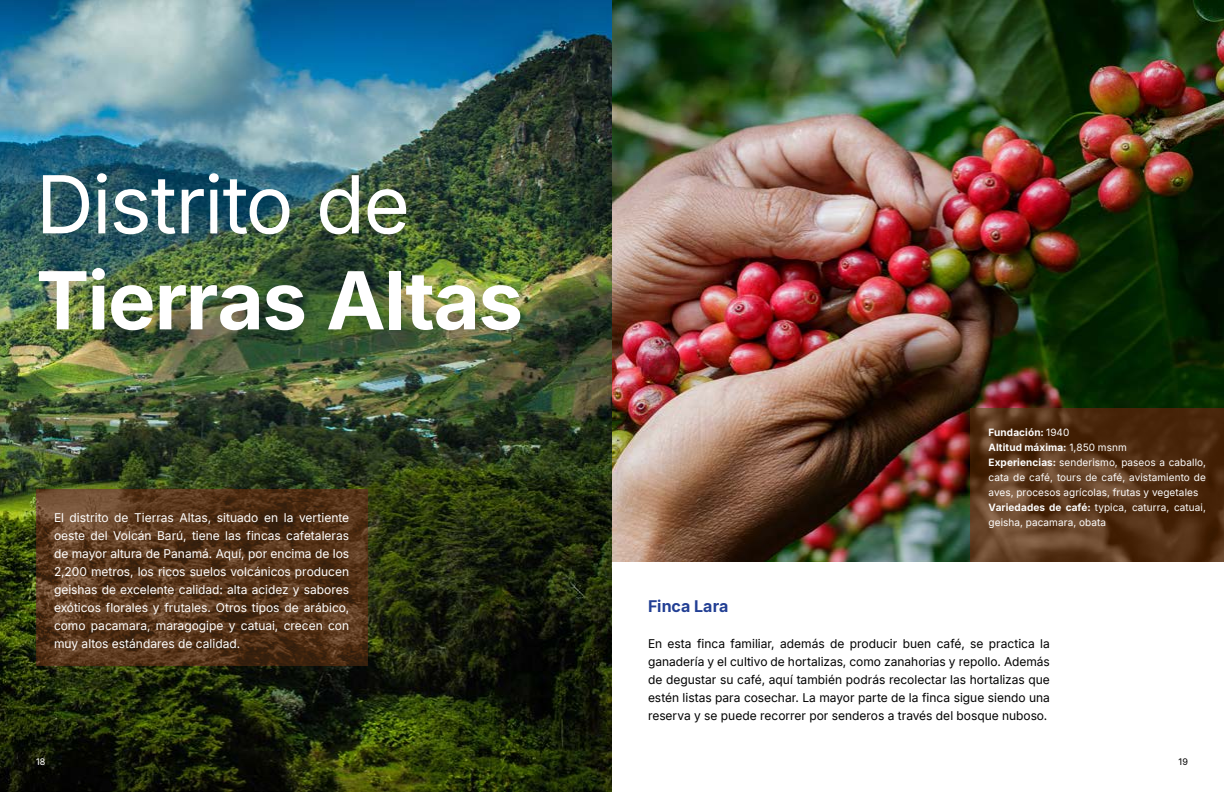
<style>
.page{position:relative;width:1224px;height:792px;background:#fff}
.page>*{position:absolute;margin:0;border:0;box-sizing:border-box;transform-origin:0 0}
.t1{font:700 80px "Inter";letter-spacing:-.015em;color:#fff}
.t2{font:80px "Inter";letter-spacing:-.02em;color:#fff}
.t3{font:700 16px "Inter";letter-spacing:.005em;color:#223f94}
.t4{font:12px/18px "Inter";color:#fff;text-align:justify}
.t5{font:12px/18px "Inter";color:#000;text-align:justify}
.t6{font:10px/15px "Inter";letter-spacing:.01em;color:#fff}
.t7{font:9px "Inter";color:#fff}
.t8{font:9px "Inter";color:#000}
.s1{font-weight:700}
</style>
<div class="page">
<img style="left:0;top:0;width:612px;height:792px">
<img style="left:612px;top:0;width:612px;height:562px">
<svg style="left:971px;top:408px;width:253px;height:154px"></svg>
<svg style="left:36px;top:490px;width:331px;height:176px"></svg>
<h1 class="t2" style="left:36px;top:145px;width:376px">Distrito de</h1>
<h1 class="t1" style="left:36px;top:240px;width:489px">Tierras Altas</h1>
<p class="t4" style="left:54px;top:508px;width:297px">El distrito de Tierras Altas, situado en la vertiente oeste del Volcán Barú, tiene las fincas cafetaleras de mayor altura de Panamá. Aquí, por encima de los 2,200 metros, los ricos suelos volcánicos producen geishas de excelente calidad: alta acidez y sabores exóticos florales y frutales. Otros tipos de arábico, como pacamara, maragogipe y catuai, crecen con muy altos estándares de calidad.</p>
<p class="t7" style="left:36px;top:755px;width:11px">18</p>
<p class="t6" style="left:989px;top:424px;width:219px"><span class="s1">Fundación:</span> 1940<br><span class="s1">Altitud máxima:</span> 1,850 msnm<br><span class="s1">Experiencias:</span> senderismo, paseos a caballo, cata de café, tours de café, avistamiento de aves, procesos agrícolas, frutas y vegetales <span class="s1">Variedades de café:</span> typica, caturra, catuai, geisha, pacamara, obata</p>
<h2 class="t3" style="left:648px;top:594px;width:82px">Finca Lara</h2>
<p class="t5" style="left:648px;top:634px;width:404px">En esta finca familiar, además de producir buen café, se practica la ganadería y el cultivo de hortalizas, como zanahorias y repollo. Además de degustar su café, aquí también podrás recolectar las hortalizas que estén listas para cosechar. La mayor parte de la finca sigue siendo una reserva y se puede recorrer por senderos a través del bosque nuboso.</p>
<p class="t8" style="left:1179px;top:755px;width:11px">19</p>
</div>
